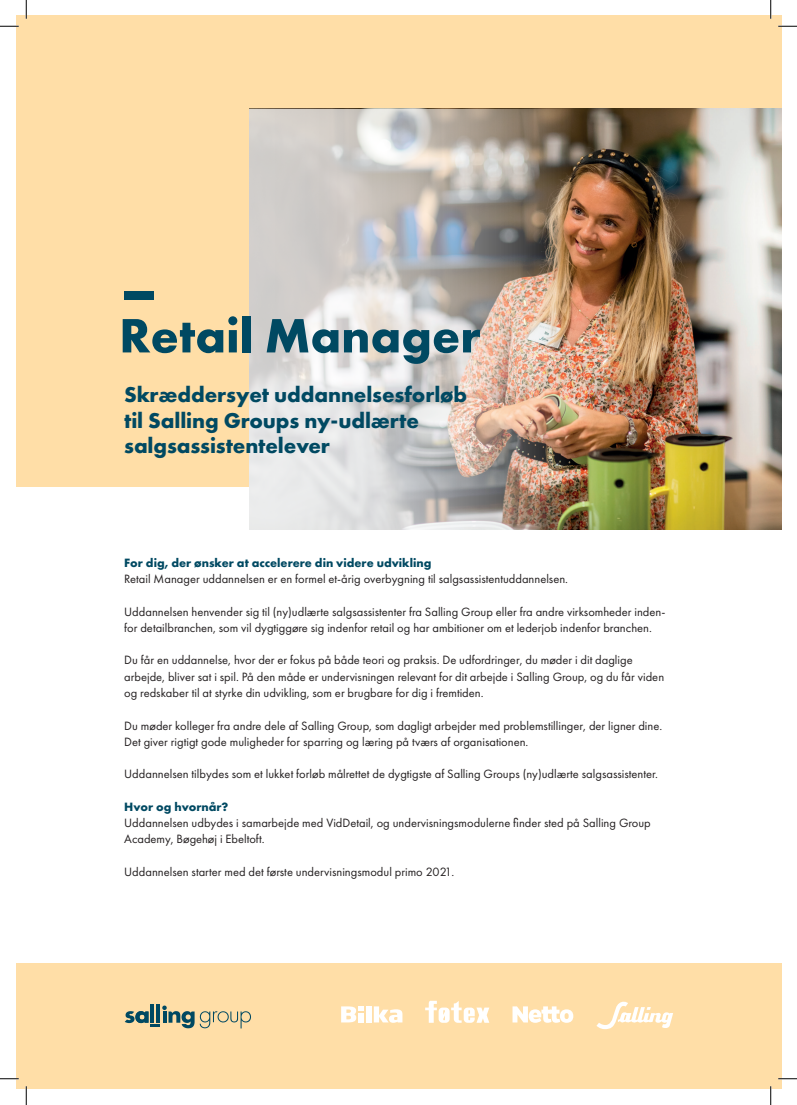
<style>
.page{position:relative;width:797px;height:1105px;background:#fff}
.page>*{position:absolute;margin:0;border:0;box-sizing:border-box;transform-origin:0 0}
.t1{font:700 50px "Futura PT";color:#004962}
.t2{font:700 22.25px/25.6px "Futura PT";letter-spacing:-.005em;color:#004962}
.t3{font:12.5px/16.2px "Futura PT";color:#231f20}
.t4{font:700 12.5px "Futura PT";color:#004962}
</style>
<div class="page">
<div style="left:16px;top:16px;width:765px;height:471px;background:#ffdea7"></div>
<img style="left:571px;top:109px;width:210px;height:420px">
<div style="left:124px;top:291px;width:30px;height:8px;background:#004962"></div>
<img style="left:249px;top:109px;width:322px;height:420px">
<div style="left:16px;top:963px;width:765px;height:126px;background:#ffdea7"></div>
<hr style="left:150px;top:1004px;width:4px;height:19px;background:#004962">
<hr style="left:156px;top:1004px;width:4px;height:19px;background:#004962">
<svg style="left:125px;top:1005px;width:69px;height:23px"></svg>
<svg style="left:200px;top:1011px;width:51px;height:17px"></svg>
<div style="left:366px;top:1006px;width:5px;height:16px;background:#fff"></div>
<svg style="left:374px;top:1006px;width:28px;height:17px"></svg>
<svg style="left:341px;top:1006px;width:22px;height:16px"></svg>
<svg style="left:425px;top:1001px;width:64px;height:22px"></svg>
<svg style="left:596px;top:1002px;width:77px;height:27px"></svg>
<svg style="left:512px;top:1006px;width:61px;height:17px"></svg>
<svg style="left:0;top:25px;width:19px;height:2px"></svg>
<svg style="left:778px;top:25px;width:19px;height:2px"></svg>
<svg style="left:0;top:1078px;width:19px;height:1px"></svg>
<svg style="left:778px;top:1078px;width:19px;height:1px"></svg>
<svg style="left:25px;top:0;width:2px;height:19px"></svg>
<svg style="left:25px;top:1086px;width:2px;height:19px"></svg>
<svg style="left:770px;top:0;width:1px;height:19px"></svg>
<svg style="left:770px;top:1086px;width:1px;height:19px"></svg>
<h1 class="t1" style="left:119px;top:303px;width:363px">Retail Manager</h1>
<h2 class="t2" style="left:124px;top:381px;width:344px">Skræddersyet uddannelsesforløb til Salling Groups ny-udlærte salgsassistentelever</h2>
<p class="t4" style="left:124px;top:555px;width:309px">For dig, der ønsker at accelerere din videre udvikling</p>
<p class="t3" style="left:124px;top:571px;width:445px">Retail Manager uddannelsen er en formel et-årig overbygning til salgsassistentuddannelsen.</p>
<p class="t3" style="left:124px;top:603px;width:542px">Uddannelsen henvender sig til (ny)udlærte salgsassistenter fra Salling Group eller fra andre virksomheder inden&shy;for detailbranchen, som vil dygtiggøre sig indenfor retail og har ambitioner om et lederjob indenfor branchen.</p>
<p class="t3" style="left:124px;top:652px;width:541px">Du får en uddannelse, hvor der er fokus på både teori og praksis. De udfordringer, du møder i dit daglige arbejde, bliver sat i spil. På den måde er undervisningen relevant for dit arbejde i Salling Group, og du får viden og redskaber til at styrke din udvikling, som er brugbare for dig i fremtiden.</p>
<p class="t3" style="left:124px;top:717px;width:539px">Du møder kolleger fra andre dele af Salling Group, som dagligt arbejder med problemstillinger, der ligner dine.<br>Det giver rigtigt gode muligheder for sparring og læring på tværs af organisationen.</p>
<p class="t3" style="left:124px;top:766px;width:535px">Uddannelsen tilbydes som et lukket forløb målrettet de dygtigste af Salling Groups (ny)udlærte salgsassistenter.</p>
<p class="t4" style="left:124px;top:798px;width:106px">Hvor og hvornår?</p>
<p class="t3" style="left:124px;top:815px;width:528px">Uddannelsen udbydes i samarbejde med VidDetail, og undervisningsmodulerne finder sted på Salling Group<br>Academy, Bøgehøj i Ebeltoft.</p>
<p class="t3" style="left:124px;top:863px;width:331px">Uddannelsen starter med det første undervisningsmodul primo 2021.</p>
</div>
